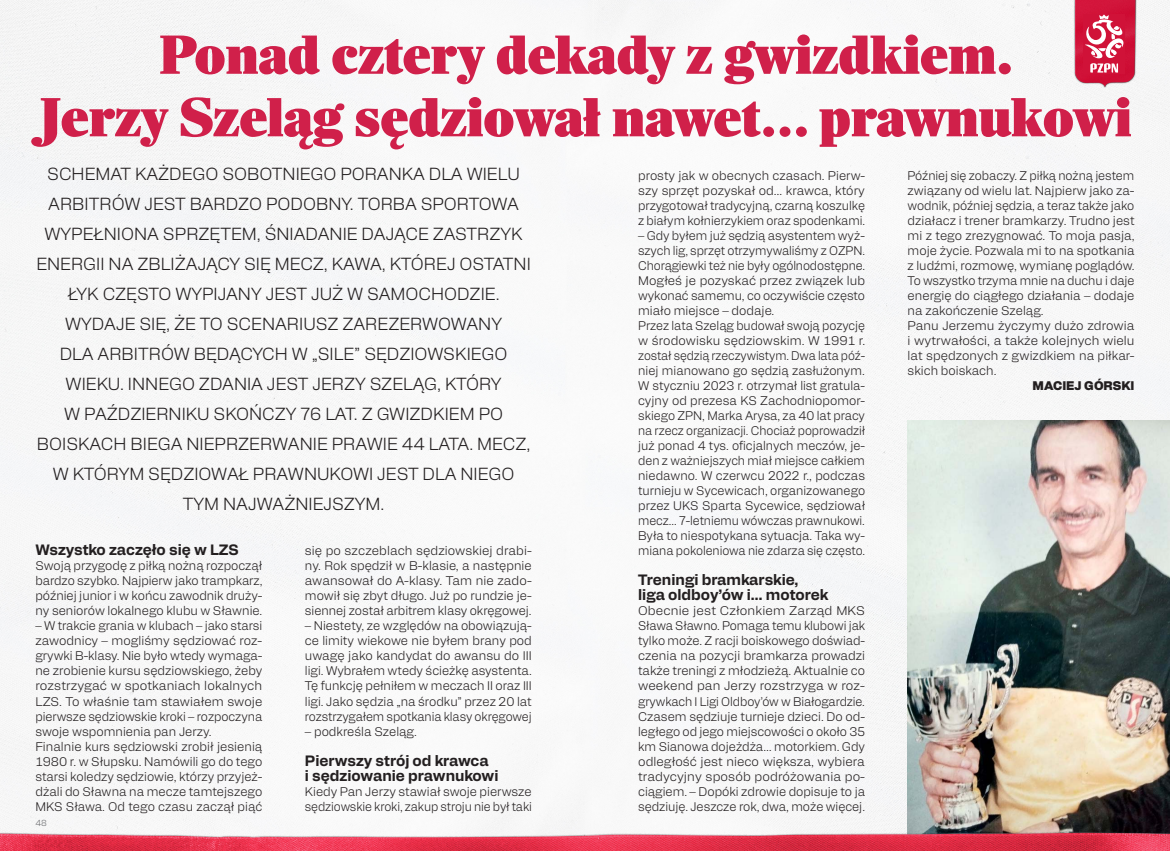
<style>
.page{position:relative;width:1170px;height:851px;background:#fff}
.page>*{position:absolute;margin:0;border:0;box-sizing:border-box;transform-origin:0 0}
._002_Akapit_zwykły{font:900 56.25px/62.5px "Richmond Display";color:#d0204a;text-align:center}
.lead{font:300 17.5px/30px "Alfabet";color:#231f20;text-align:center}
.śródtytuł{font:700 15px/15px "Alfabet";color:#231f20}
._002_Akapit_zwykły-2{font:300 12.5px/15px "Alfabet";letter-spacing:-.005em;color:#231f20;text-align:justify}
._002_Akapit_zwykły-3{font:300 12.5px/15px "Alfabet";letter-spacing:-.005em;color:#231f20;text-align:justify;scale:.96 1}
._002_Akapit_zwykły-4{font:300 12.5px/15px "Alfabet";letter-spacing:-.005em;color:#231f20;text-align:justify;scale:1.04 1}
.autor{font:900 12.5px "Alfabet";color:#231f20}
.t1{font:300 8.75px "Alfabet";color:#6c6d70}
</style>
<div class="page">
<img style="left:0;top:0;width:1169px;height:825px">
<img style="left:1049px;top:0;width:120px;height:105px">
<div style="left:1083px;top:14px;width:41px;height:60px;background:#d01238"></div>
<svg style="left:1085px;top:14px;width:38px;height:59px"></svg>
<img style="left:0;top:825px;width:1169px;height:25px">
<img style="left:907px;top:420px;width:262px;height:425px">
<p class="_002_Akapit_zwykły" style="left:38px;top:27px;width:1094px">Ponad cztery dekady z gwizdkiem.<br>Jerzy Szeląg sędziował nawet… prawnukowi</p>
<p class="lead" style="left:36px;top:158px;width:496px">SCHEMAT KAŻDEGO SOBOTNIEGO PORANKA DLA WIELU ARBITRÓW JEST BARDZO PODOBNY. TORBA SPORTOWA WYPEŁNIONA SPRZĘTEM, ŚNIADANIE DAJĄCE ZASTRZYK ENERGII NA ZBLIŻAJĄCY SIĘ MECZ, KAWA, KTÓREJ OSTATNI ŁYK CZĘSTO WYPIJANY JEST JUŻ W SAMOCHODZIE.<br>WYDAJE SIĘ, ŻE TO SCENARIUSZ ZAREZERWOWANY<br>DLA ARBITRÓW BĘDĄCYCH W „SILE” SĘDZIOWSKIEGO WIEKU. INNEGO ZDANIA JEST JERZY SZELĄG, KTÓRY<br>W PAŹDZIERNIKU SKOŃCZY 76 LAT. Z GWIZDKIEM PO BOISKACH BIEGA NIEPRZERWANIE PRAWIE 44 LATA. MECZ, W KTÓRYM SĘDZIOWAŁ PRAWNUKOWI JEST DLA NIEGO TYM NAJWAŻNIEJSZYM.</p>
<p class="śródtytuł" style="left:35px;top:541px;width:205px">Wszystko zaczęło się w LZS</p>
<p class="_002_Akapit_zwykły-2" style="left:35px;top:557px;width:228px">Swoją przygodę z piłką nożną rozpoczął bardzo szybko. Najpierw jako trampkarz, później junior i w końcu zawodnik druży&shy;ny seniorów lokalnego klubu w Sławnie.</p>
<p class="_002_Akapit_zwykły-2" style="left:35px;top:617px;width:228px">– W trakcie grania w klubach – jako starsi zawodnicy – mogliśmy sędziować roz&shy;grywki B-klasy. Nie było wtedy wymaga&shy;ne zrobienie kursu sędziowskiego, żeby rozstrzygać w spotkaniach lokalnych LZS. To właśnie tam stawiałem swoje pierwsze sędziowskie kroki – rozpoczyna swoje wspomnienia pan Jerzy.</p>
<p class="_002_Akapit_zwykły-2" style="left:35px;top:737px;width:228px">Finalnie kurs sędziowski zrobił jesienią 1980 r. w Słupsku. Namówili go do tego starsi koledzy sędziowie, którzy przyjeż&shy;dżali do Sławna na mecze tamtejszego MKS Sława. Od tego czasu zaczął piąć</p>
<p class="_002_Akapit_zwykły-2" style="left:907px;top:167px;width:228px">Później się zobaczy. Z piłką nożną jestem związany od wielu lat. Najpierw jako za&shy;wodnik, później sędzia, a teraz także jako działacz i trener bramkarzy. Trudno jest mi z tego zrezygnować. To moja pasja, moje życie. Pozwala mi to na spotkania z ludźmi, rozmowę, wymianę poglądów.<br>To wszystko trzyma mnie na duchu i daje energię do ciągłego działania – dodaje na zakończenie Szeląg.</p>
<p class="_002_Akapit_zwykły-2" style="left:907px;top:317px;width:228px">Panu Jerzemu życzymy dużo zdrowia i wytrwałości, a także kolejnych wielu lat spędzonych z gwizdkiem na piłkar&shy;skich boiskach.</p>
<p class="autor" style="left:1032px;top:376px;width:103px">MACIEJ GÓRSKI</p>
<p class="_002_Akapit_zwykły-2" style="left:638px;top:167px;width:228px">prosty jak w obecnych czasach. Pierw&shy;szy sprzęt pozyskał od… krawca, który przygotował tradycyjną, czarną koszulkę z białym kołnierzykiem oraz spodenkami.</p>
<p class="_002_Akapit_zwykły-2" style="left:638px;top:227px;width:228px">– Gdy byłem już sędzią asystentem wyż&shy;szych lig, sprzęt otrzymywaliśmy z OZPN.<br>Chorągiewki też nie były ogólnodostępne.<br>Mogłeś je pozyskać przez związek lub wykonać samemu, co oczywiście często miało miejsce – dodaje.</p>
<p class="_002_Akapit_zwykły-3" style="left:638px;top:317px;width:238px">Przez lata Szeląg budował swoją pozycję w środowisku sędziowskim. W 1991 r. został sędzią rzeczywistym. Dwa lata póź&shy;niej mianowano go sędzią zasłużonym.<br>W styczniu 2023 r. otrzymał list gratula&shy;cyjny od prezesa KS Zachodniopomor&shy;skiego ZPN, Marka Arysa, za 40 lat pracy na rzecz organizacji. Chociaż poprowadził już ponad 4 tys. oficjalnych meczów, je&shy;den z ważniejszych miał miejsce całkiem niedawno. W czerwcu 2022 r., podczas turnieju w Sycewicach, organizowanego przez UKS Sparta Sycewice, sędziował mecz… 7-letniemu wówczas prawnukowi.<br>Była to niespotykana sytuacja. Taka wy&shy;miana pokoleniowa nie zdarza się często.</p>
<p class="śródtytuł" style="left:638px;top:571px;width:192px">Treningi bramkarskie, liga oldboy’ów i… motorek</p>
<p class="_002_Akapit_zwykły-4" style="left:638px;top:602px;width:220px">Obecnie jest Członkiem Zarząd MKS Sława Sławno. Pomaga temu klubowi jak tylko może. Z racji boiskowego doświad&shy;czenia na pozycji bramkarza prowadzi także treningi z młodzieżą. Aktualnie co weekend pan Jerzy rozstrzyga w roz&shy;grywkach I Ligi Oldboy’ów w Białogardzie.<br>Czasem sędziuje turnieje dzieci. Do od&shy;ległego od jego miejscowości o około 35 km Sianowa dojeżdża… motorkiem. Gdy odległość jest nieco większa, wybiera tradycyjny sposób podróżowania po&shy;ciągiem. – Dopóki zdrowie dopisuje to ja sędziuję. Jeszcze rok, dwa, może więcej.</p>
<p class="_002_Akapit_zwykły-2" style="left:305px;top:542px;width:228px">się po szczeblach sędziowskiej drabi&shy;ny. Rok spędził w B-klasie, a następnie awansował do A-klasy. Tam nie zado&shy;mowił się zbyt długo. Już po rundzie je&shy;siennej został arbitrem klasy okręgowej.</p>
<p class="_002_Akapit_zwykły-2" style="left:305px;top:617px;width:228px">– Niestety, ze względów na obowiązują&shy;ce limity wiekowe nie byłem brany pod uwagę jako kandydat do awansu do III ligi. Wybrałem wtedy ścieżkę asystenta.<br>Tę funkcję pełniłem w meczach II oraz III ligi. Jako sędzia „na środku” przez 20 lat rozstrzygałem spotkania klasy okręgowej</p>
<p class="_002_Akapit_zwykły-2" style="left:305px;top:722px;width:113px">– podkreśla Szeląg.</p>
<p class="śródtytuł" style="left:305px;top:751px;width:195px">Pierwszy strój od krawca<br>i sędziowanie prawnukowi</p>
<p class="_002_Akapit_zwykły-2" style="left:305px;top:782px;width:228px">Kiedy Pan Jerzy stawiał swoje pierwsze sędziowskie kroki, zakup stroju nie był taki</p>
<p class="t1" style="left:35px;top:816px;width:13px">48</p>
</div>
